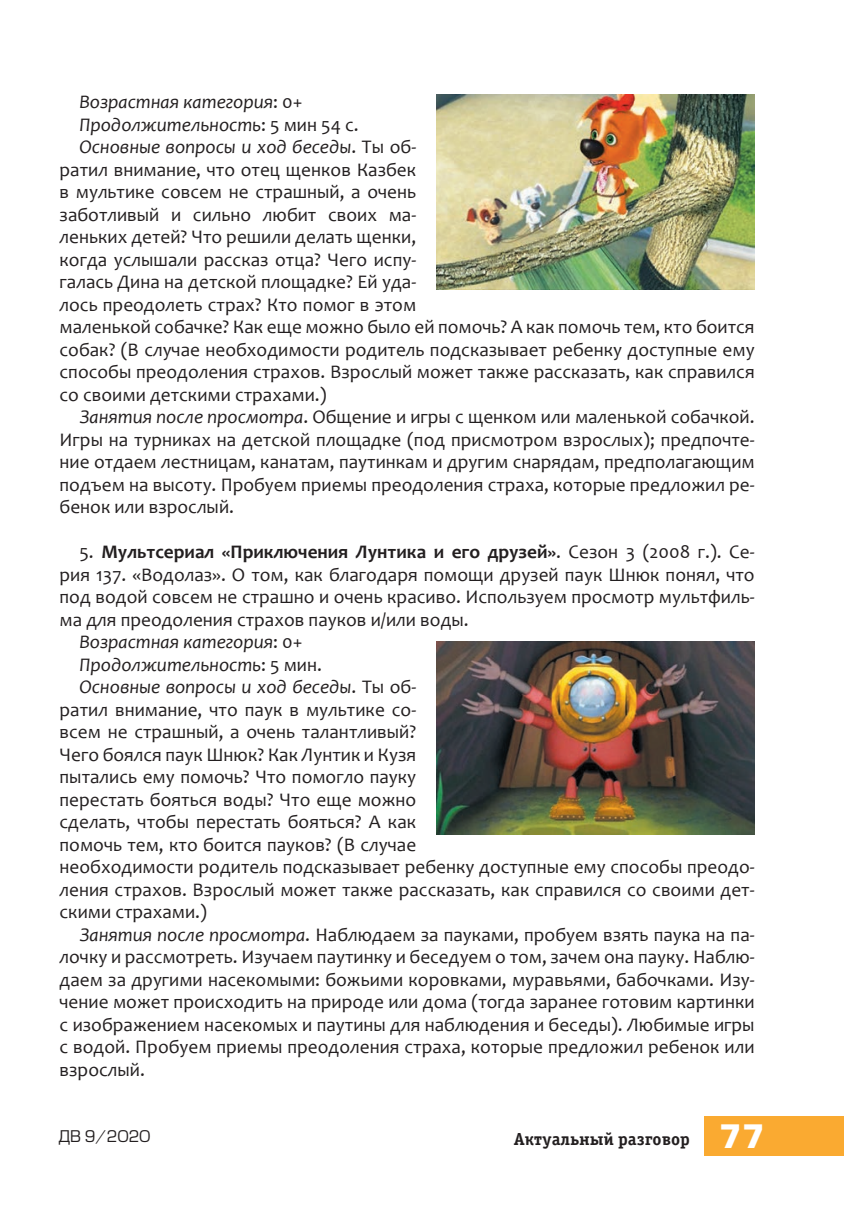
<style>
.page{position:relative;width:844px;height:1216px;background:#fff}
.page>*{position:absolute;margin:0;border:0;box-sizing:border-box;transform-origin:0 0}
.t1{font:19.25px "Candara";color:#231f20}
.t2{font:italic 19.25px "Candara";color:#231f20}
.t3{font:700 19.25px "Candara";color:#231f20}
.t4{font:17.5px "Officina Serif Bold ITC";color:#231f20}
.t5{font:15.75px "Europe";color:#231f20}
.s1{font-style:normal}
.s2{font-style:italic}
.s3{font-weight:400}
.s4{font-family:"Europe";font-weight:700;font-size:31.5px;color:#fff}
</style>
<div class="page">
<div style="left:704px;top:1116px;width:139px;height:40px;background:#faaa31"></div>
<img style="left:436px;top:94px;width:318px;height:196px">
<img style="left:436px;top:641px;width:318px;height:193px">
<p class="t2" style="left:79px;top:90px;width:224px">Возрастная категория<span class="s1">: 0+</span></p>
<p class="t2" style="left:79px;top:112px;width:281px">Продолжительность<span class="s1">: 5 мин 54 с.</span></p>
<p class="t2" style="left:79px;top:135px;width:338px">Основные вопросы и ход беседы<span class="s1">. Ты об-</span></p>
<p class="t1" style="left:60px;top:157px;width:358px">ратил внимание, что отец щенков Казбек</p>
<p class="t1" style="left:60px;top:180px;width:358px">в мультике совсем не страшный, а очень</p>
<p class="t1" style="left:60px;top:202px;width:358px">заботливый и сильно любит своих ма-</p>
<p class="t1" style="left:60px;top:225px;width:358px">леньких детей? Что решили делать щенки,</p>
<p class="t1" style="left:60px;top:247px;width:358px">когда услышали рассказ отца? Чего испу-</p>
<p class="t1" style="left:60px;top:270px;width:358px">галась Дина на детской площадке? Ей уда-</p>
<p class="t1" style="left:60px;top:292px;width:358px">лось преодолеть страх? Кто помог в этом</p>
<p class="t1" style="left:60px;top:315px;width:696px">маленькой собачке? Как еще можно было ей помочь? А как помочь тем, кто боится</p>
<p class="t1" style="left:60px;top:337px;width:696px">собак? (В случае необходимости родитель подсказывает ребенку доступные ему</p>
<p class="t1" style="left:60px;top:360px;width:696px">способы преодоления страхов. Взрослый может также рассказать, как справился</p>
<p class="t1" style="left:60px;top:382px;width:268px">со своими детскими страхами.)</p>
<p class="t1" style="left:79px;top:405px;width:676px"><span class="s2">Занятия после просмотра</span>. Общение и игры с щенком или маленькой собачкой.</p>
<p class="t1" style="left:60px;top:427px;width:696px">Игры на турниках на детской площадке (под присмотром взрослых); предпочте-</p>
<p class="t1" style="left:60px;top:450px;width:696px">ние отдаем лестницам, канатам, паутинкам и другим снарядам, предполагающим</p>
<p class="t1" style="left:60px;top:472px;width:696px">подъем на высоту. Пробуем приемы преодоления страха, которые предложил ре-</p>
<p class="t1" style="left:60px;top:495px;width:176px">бенок или взрослый.</p>
<p class="t3" style="left:79px;top:540px;width:676px"><span class="s3">5.</span> Мультсериал «Приключения Лунтика и его друзей»<span class="s3">. Сезон 3 (2008 г.). Се-</span></p>
<p class="t1" style="left:60px;top:562px;width:696px">рия 137. «Водолаз». О том, как благодаря помощи друзей паук Шнюк понял, что</p>
<p class="t1" style="left:60px;top:585px;width:696px">под водой совсем не страшно и очень красиво. Используем просмотр мультфиль-</p>
<p class="t1" style="left:60px;top:607px;width:410px">ма для преодоления страхов пауков и/или воды.</p>
<p class="t2" style="left:79px;top:629px;width:224px">Возрастная категория<span class="s1">: 0+</span></p>
<p class="t2" style="left:79px;top:652px;width:244px">Продолжительность<span class="s1">: 5 мин.</span></p>
<p class="t2" style="left:79px;top:674px;width:338px">Основные вопросы и ход беседы<span class="s1">. Ты об-</span></p>
<p class="t1" style="left:60px;top:697px;width:358px">ратил внимание, что паук в мультике со-</p>
<p class="t1" style="left:60px;top:719px;width:358px">всем не страшный, а очень талантливый?</p>
<p class="t1" style="left:60px;top:742px;width:358px">Чего боялся паук Шнюк? Как Лунтик и Кузя</p>
<p class="t1" style="left:60px;top:764px;width:358px">пытались ему помочь? Что помогло пауку</p>
<p class="t1" style="left:60px;top:787px;width:358px">перестать бояться воды? Что еще можно</p>
<p class="t1" style="left:60px;top:809px;width:358px">сделать, чтобы перестать бояться? А как</p>
<p class="t1" style="left:60px;top:832px;width:358px">помочь тем, кто боится пауков? (В случае</p>
<p class="t1" style="left:60px;top:854px;width:696px">необходимости родитель подсказывает ребенку доступные ему способы преодо-</p>
<p class="t1" style="left:60px;top:877px;width:696px">ления страхов. Взрослый может также рассказать, как справился со своими дет-</p>
<p class="t1" style="left:60px;top:899px;width:149px">скими страхами.)</p>
<p class="t1" style="left:79px;top:922px;width:676px"><span class="s2">Занятия после просмотра</span>. Наблюдаем за пауками, пробуем взять паука на па-</p>
<p class="t1" style="left:60px;top:944px;width:696px">лочку и рассмотреть. Изучаем паутинку и беседуем о том, зачем она пауку. Наблю-</p>
<p class="t1" style="left:60px;top:967px;width:696px">даем за другими насекомыми: божьими коровками, муравьями, бабочками. Изу-</p>
<p class="t1" style="left:60px;top:989px;width:696px">чение может происходить на природе или дома (тогда заранее готовим картинки</p>
<p class="t1" style="left:60px;top:1012px;width:696px">с изображением насекомых и паутины для наблюдения и беседы). Любимые игры</p>
<p class="t1" style="left:60px;top:1034px;width:696px">с водой. Пробуем приемы преодоления страха, которые предложил ребенок или</p>
<p class="t1" style="left:60px;top:1057px;width:87px">взрослый.</p>
<p class="t5" style="left:58px;top:1127px;width:93px">ДВ 9/2020</p>
<p class="t4" style="left:513px;top:1128px;width:252px">Актуальный разговор <span class="s4">77</span></p>
</div>
